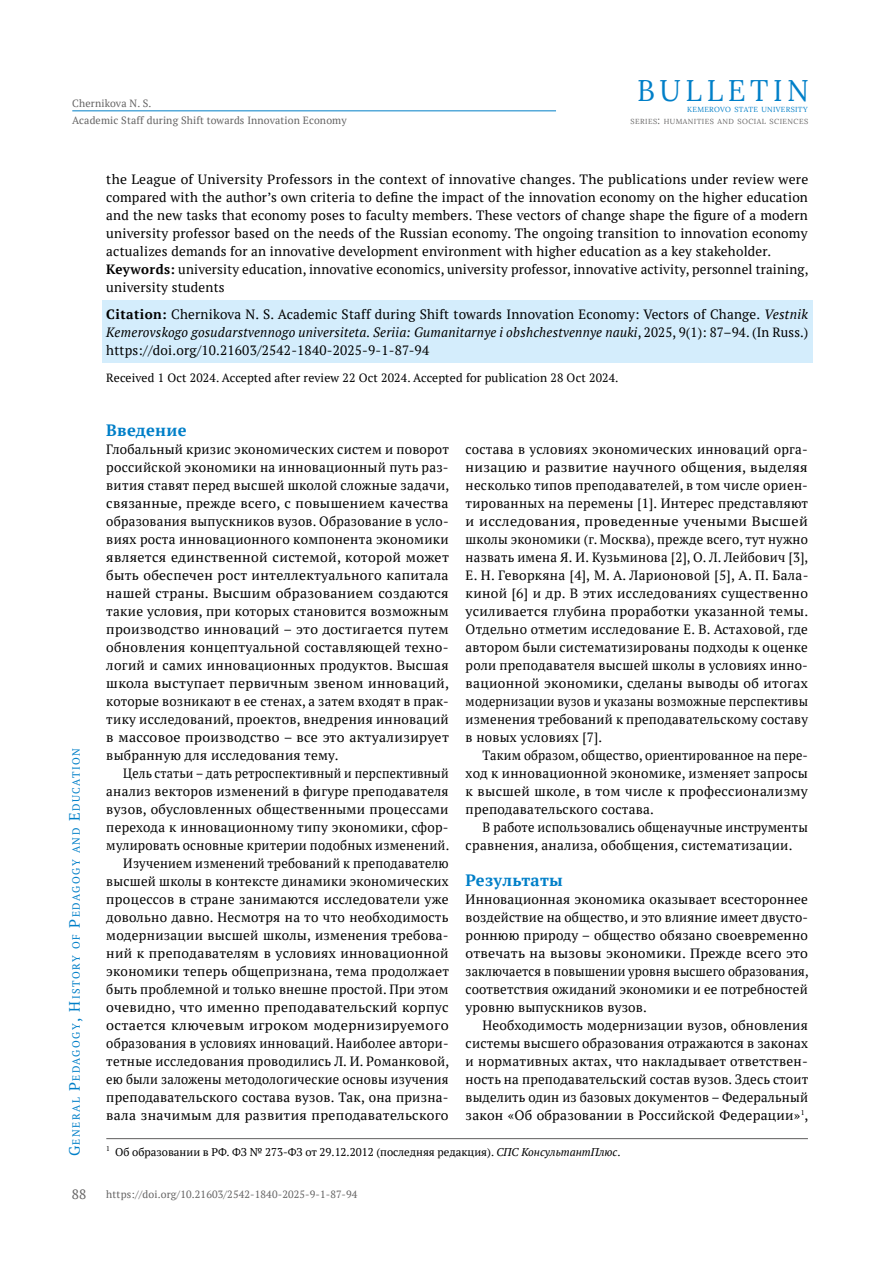
<style>
.page{position:relative;width:893px;height:1263px;background:#fff}
.page>*{position:absolute;margin:0;border:0;box-sizing:border-box;transform-origin:0 0}
.t1{font:29.85px "Lora";letter-spacing:.16em;color:#007fc8;scale:.96 1}
.t2{font:700 16.5px "PT Serif";letter-spacing:.02em;color:#007fc8}
.t3{font:13.5px/18px "PT Serif";letter-spacing:.02em;color:#000;text-align:justify}
.t4{font:13.5px/18px "PT Serif";letter-spacing:.02em;color:#000;text-align:right;scale:.92 1}
.t5{font:13.5px/18px "PT Serif";letter-spacing:.02em;color:#000;text-align:justify;scale:.94 1}
.t6{font:13.5px/18px "PT Serif";letter-spacing:.02em;color:#000;scale:.95 1}
.t7{font:13.5px "PT Serif";color:#646363}
.t8{font:12px "PT Serif";letter-spacing:.015em;color:#000}
.t9{font:11.25px "PT Serif";color:#000}
.t10{font:10.5px "PT Serif";letter-spacing:.015em;color:#646363}
.t11{font:10.5px "PT Serif";letter-spacing:.145em;color:#007fc8}
.t12{font:7.35px "Lora";letter-spacing:.055em;color:#646363}
.t13{font:7.35px "Lora";letter-spacing:.045em;color:#007fc8}
.t14{font:6.9px "PT Serif";color:#000}
.s1{font-size:10.5px}
.s2{font-size:15px}
.s3{font-weight:700}
.s4{font-style:italic}
</style>
<div class="page">
<hr style="left:72px;top:111px;width:484px;height:1px;background:#007fc8">
<div style="left:102px;top:300px;width:710px;height:63px;background:#d4edfc"></div>
<hr style="left:106px;top:1138px;width:702px;height:1px;background:#706f6f">
<p class="t10" style="left:72px;top:96px;width:81px">Chernikova N. S.</p>
<p class="t10" style="left:72px;top:114px;width:276px">Academic Staff during Shift towards Innovation Economy</p>
<h1 class="t1" style="left:637px;top:68px;width:180px">BULLETIN</h1>
<p class="t13" style="left:687px;top:103px;width:122px">KEMEROVO STATE UNIVERSITY</p>
<p class="t12" style="left:631px;top:116px;width:179px">SERIES<span class="s1">:</span> HUMANITIES AND SOCIAL SCIENCES</p>
<p class="t11" style="left:69px;top:1156px;width:410px;rotate:-90deg"><span class="s2">G</span>eneral <span class="s2">P</span>edagogy<span class="s2">, H</span>istory of <span class="s2">P</span>edagogy and <span class="s2">E</span> ducation</p>
<p class="t7" style="left:72px;top:1185px;width:16px">88</p>
<p class="t3" style="left:106px;top:170px;width:704px;text-align:left">the League of University Professors in the context of innovative changes. The publications under review were compared with the author’s own criteria to define the impact of the innovation economy on the higher education and the new tasks that economy poses to faculty members. These vectors of change shape the figure of a modern university professor based on the needs of the Russian economy. The ongoing transition to innovation economy actualizes demands for an innovative development environment with higher education as a key stakeholder.<br><span class="s3">Keywords:</span> university education, innovative economics, university professor, innovative activity, personnel training, university students</p>
<p class="t3" style="left:106px;top:305px;width:703px"><span class="s3">Citation:</span> Chernikova N. S. Academic Staff during Shift towards Innovation Economy: Vectors of Change. <span class="s4">Vestnik Kemerovskogo gosudarstvennogo universiteta. Seriia: Gumanitarnye i obshchestvennye nauki</span>, 2025, 9(1): 87–94. (In Russ.) https://doi.org/10.21603/2542-1840-2025-9-1-87-94</p>
<p class="t8" style="left:106px;top:370px;width:514px">Received 1 Oct 2024. Accepted after review 22 Oct 2024. Accepted for publication 28 Oct 2024.</p>
<p class="t2" style="left:106px;top:419px;width:82px">Введение</p>
<p class="t3" style="left:106px;top:440px;width:344px">Глобальный кризис экономических систем и поворот российской экономики на инновационный путь раз&shy;вития ставят перед высшей школой сложные задачи, связанные, прежде всего, с повышением качества образования выпускников вузов. Образование в усло&shy;виях роста инновационного компонента экономики является единственной системой, которой может быть обеспечен рост интеллектуального капитала нашей страны. Высшим образованием создаются такие условия, при которых становится возможным производство инноваций – это достигается путем обновления концептуальной составляющей техно&shy;логий и самих инновационных продуктов. Высшая школа выступает первичным звеном инноваций, которые возникают в ее стенах, а затем входят в прак&shy;тику исследований, проектов, внедрения инноваций в массовое производство – все это актуализирует выбранную для исследования тему.</p>
<p class="t4" style="left:106px;top:764px;width:374px">Цель статьи – дать ретроспективный и перспективный анализ векторов изменений в фигуре преподавателя вузов, обусловленных общественными процессами перехода к инновационному типу экономики, сфор&shy;мулировать основные критерии подобных изменений.<br>Изучением изменений требований к преподавателю высшей школы в контексте динамики экономических процессов в стране занимаются исследователи уже довольно давно. Несмотря на то что необходимость модернизации высшей школы, изменения требова&shy;ний к преподавателям в условиях инновационной экономики теперь общепризнана, тема продолжает быть проблемной и только внешне простой. При этом очевидно, что именно преподавательский корпус остается ключевым игроком модернизируемого образования в условиях инноваций. Наиболее автори&shy;тетные исследования проводились Л. И. Романковой, ею были заложены методологические основы изучения преподавательского состава вузов. Так, она призна&shy;вала значимым для развития преподавательского</p>
<p class="t3" style="left:466px;top:440px;width:344px;text-align:left">состава в условиях экономических инноваций орга&shy;низацию и развитие научного общения, выделяя несколько типов преподавателей, в том числе ориен&shy;тированных на перемены [1]. Интерес представляют и исследования, проведенные учеными Высшей школы экономики (г. Москва), прежде всего, тут нужно назвать имена Я. И. Кузьминова [2], О. Л. Лейбович [3], Е. Н. Геворкяна [4], М. А. Ларионовой [5], А. П. Бала&shy;киной [6] и др. В этих исследованиях существенно усиливается глубина проработки указанной темы.<br>Отдельно отметим исследование Е. В. Астаховой, где автором были систематизированы подходы к оценке роли преподавателя высшей школы в условиях инно&shy;вационной экономики, сделаны выводы об итогах модернизации вузов и указаны возможные перспективы изменения требований к преподавательскому составу в новых условиях [7].</p>
<p class="t5" style="left:466px;top:746px;width:366px;text-indent:17px">Таким образом, общество, ориентированное на пере&shy;ход к инновационной экономике, изменяет запросы к высшей школе, в том числе к профессионализму преподавательского состава.</p>
<p class="t6" style="left:466px;top:818px;width:362px;text-indent:17px">В работе использовались общенаучные инструменты сравнения, анализа, обобщения, систематизации.</p>
<p class="t2" style="left:466px;top:869px;width:99px">Результаты</p>
<p class="t3" style="left:466px;top:890px;width:344px">Инновационная экономика оказывает всестороннее воздействие на общество, и это влияние имеет двусто&shy;роннюю природу – общество обязано своевременно отвечать на вызовы экономики. Прежде всего это заключается в повышении уровня высшего образования, соответствия ожиданий экономики и ее потребностей уровню выпускников вузов.</p>
<p class="t3" style="left:466px;top:1016px;width:344px;text-indent:17px">Необходимость модернизации вузов, обновления системы высшего образования отражаются в законах и нормативных актах, что накладывает ответствен&shy;ность на преподавательский состав вузов. Здесь стоит выделить один из базовых документов – Федеральный закон «Об образовании в Российской Федерации»<sup>1</sup>,</p>
<p class="t14" style="left:106px;top:1144px;width:5px">1</p>
<p class="t9" style="left:115px;top:1145px;width:507px">Об образовании в РФ. ФЗ № 273-ФЗ от 29.12.2012 (последняя редакция). <span class="s4">СПС КонсультантПлюс</span>.</p>
<p class="t10" style="left:106px;top:1188px;width:253px">https://doi.org/10.21603/2542-1840-2025-9-1-87-94</p>
</div>
